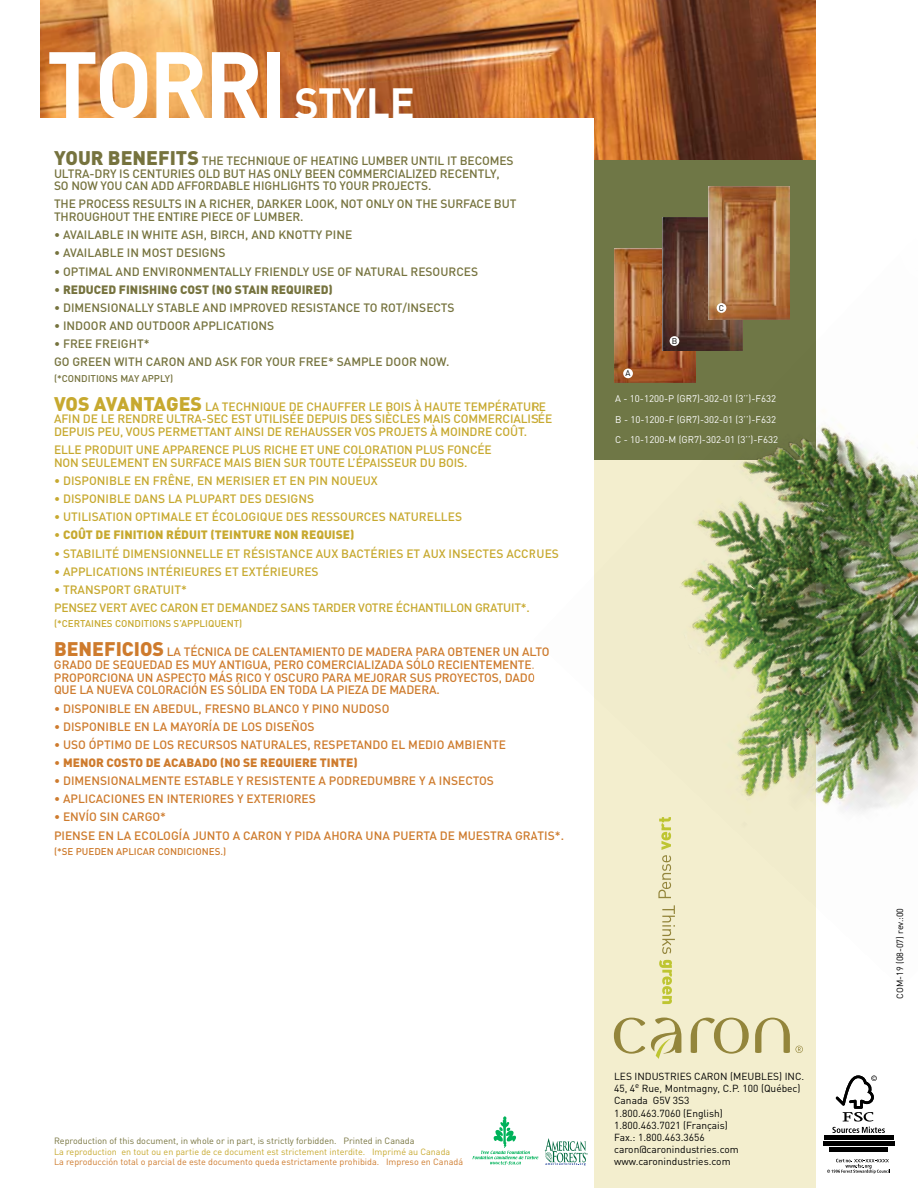
<style>
.page{position:relative;width:918px;height:1188px;background:#fff}
.page>*{position:absolute;margin:0;border:0;box-sizing:border-box;transform-origin:0 0}
.t1{font:700 93.9px "DIN";letter-spacing:-.04em;color:#fff;scale:.96 1}
.t2{font:500 12px/12.8px "DIN";letter-spacing:-.01em;color:#c7a92f}
.t3{font:500 12px/12.8px "DIN";color:#ce7b2d}
.t4{font:500 12px/12.8px "DIN";letter-spacing:-.01em;color:#76733e}
.t5{font:900 12px "DIN";color:#c7a92f}
.t6{font:900 12px "DIN";color:#ce7b2d}
.t7{font:900 12px "DIN";color:#76733e}
.t8{font:10.2px/12.1px "DIN";color:#000}
.t9{font:500 9.75px "DIN";color:#c7a92f}
.t10{font:500 9.75px "DIN";color:#ce7b2d}
.t11{font:500 9.75px "DIN";color:#76733e}
.t12{font:9.6px/20.7px "DIN";color:#fff}
.t13{font:9px "DIN";color:#ce7b2d}
.t14{font:9px "DIN";color:#c7a92f}
.t15{font:9px "DIN";color:#76733e}
.t16{font:9px "DIN";color:#000}
.t17{font:8.25px "DIN";color:#000}
.s1{font-size:43.2px}
.s2{font-weight:900;font-size:19.5px}
.s3{font-weight:500}
</style>
<div class="page">
<div style="left:594px;top:159px;width:222px;height:301px;background:#6f7746"></div>
<div style="left:594px;top:460px;width:222px;height:728px;background:#f3eece"></div>
<img style="left:40px;top:0;width:776px;height:160px">
<div style="left:0;top:119px;width:594px;height:1069px;background:#fff"></div>
<svg style="left:545px;top:1138px;width:43px;height:28px"></svg>
<svg style="left:473px;top:1116px;width:65px;height:49px"></svg>
<img style="left:663px;top:217px;width:46px;height:7px">
<img style="left:709px;top:187px;width:80px;height:37px">
<svg style="left:691px;top:1017px;width:58px;height:37px"></svg>
<svg style="left:614px;top:1018px;width:67px;height:41px"></svg>
<svg style="left:662px;top:988px;width:10px;height:16px"></svg>
<svg style="left:755px;top:1018px;width:48px;height:35px"></svg>
<svg style="left:832px;top:1075px;width:53px;height:58px"></svg>
<svg style="left:827px;top:1159px;width:63px;height:15px"></svg>
<div style="left:824px;top:1135px;width:70px;height:5px;background:#000"></div>
<div style="left:823px;top:1141px;width:72px;height:5px;background:#000"></div>
<div style="left:830px;top:1147px;width:58px;height:5px;background:#000"></div>
<img style="left:614px;top:234px;width:304px;height:754px">
<h1 class="t1" style="left:47px;top:24px;width:385px">TORRI <span class="s1">STYLE</span></h1>
<p class="t4" style="left:54px;top:154px;width:461px"><span class="s2">YOUR BENEFITS</span> THE TECHNIQUE OF HEATING LUMBER UNTIL IT BECOMES<br>ULTRA-DRY IS CENTURIES OLD BUT HAS ONLY BEEN COMMERCIALIZED RECENTLY,<br>SO NOW YOU CAN ADD AFFORDABLE HIGHLIGHTS TO YOUR PROJECTS.</p>
<p class="t4" style="left:54px;top:197px;width:464px">THE PROCESS RESULTS IN A RICHER, DARKER LOOK, NOT ONLY ON THE SURFACE BUT<br>THROUGHOUT THE ENTIRE PIECE OF LUMBER.</p>
<p class="t4" style="left:54px;top:228px;width:300px">• AVAILABLE IN WHITE ASH, BIRCH, AND KNOTTY PINE</p>
<p class="t4" style="left:54px;top:246px;width:173px">• AVAILABLE IN MOST DESIGNS</p>
<p class="t4" style="left:54px;top:265px;width:426px">• OPTIMAL AND ENVIRONMENTALLY FRIENDLY USE OF NATURAL RESOURCES</p>
<p class="t7" style="left:54px;top:281px;width:25px"><span class="s3">•</span> REDU</p>
<p class="t7" style="left:94px;top:281px;width:32px">CED FINIS</p>
<p class="t7" style="left:149px;top:281px;width:47px">HING COST</p>
<p class="t7" style="left:212px;top:281px;width:31px">(NO STAIN</p>
<p class="t7" style="left:271px;top:281px;width:31px">REQUIRED</p>
<p class="t7" style="left:329px;top:281px;width:6px">)</p>
<p class="t4" style="left:54px;top:301px;width:402px">• D IMENSIONALLY STABLE AND IMPROVED RESISTANCE TO ROT/INSECTS</p>
<p class="t4" style="left:54px;top:319px;width:222px">• I NDOOR AND OUTDOOR APPLICATIONS</p>
<p class="t4" style="left:54px;top:334px;width:397px;line-height:18.1px">• FREE FREIGHT*<br>GO GREEN WITH CARON AND ASK FOR YOUR FREE* SAMPLE DOOR NOW.</p>
<p class="t11" style="left:54px;top:372px;width:121px">(*CONDITIONS MAY APPLY)</p>
<p class="t2" style="left:54px;top:399px;width:500px"><span class="s2">VOS AVANTAGES</span> LA TECHNIQUE DE CHAUFFER LE BOIS À HAUTE TEMPÉRATURE<br>AFIN DE LE RENDRE ULTRA-SEC EST UTILISÉE DEPUIS DES SIÈCLES MAIS COMMERCIALISÉE<br>DEPUIS PEU, VOUS PERMETTANT AINSI DE REHAUSSER VOS PROJETS À MOINDRE COÛT.</p>
<p class="t2" style="left:54px;top:443px;width:439px">ELLE PRODUIT UNE APPARENCE PLUS RICHE ET UNE COLORATION PLUS FONCÉE<br>NON SEULEMENT EN SURFACE MAIS BIEN SUR TOUTE L’ÉPAISSEUR DU BOIS.</p>
<p class="t2" style="left:54px;top:474px;width:325px">• DISPONIBLE EN FRÊNE, EN MERISIER ET EN PIN NOUEUX</p>
<p class="t2" style="left:54px;top:492px;width:262px">• D ISPONIBLE DANS LA PLUPART DES DESIGNS</p>
<p class="t2" style="left:54px;top:510px;width:410px">• UTILISATION OPTIMALE ET ÉCOLOGIQUE DES RESSOURCES NATURELLES</p>
<p class="t5" style="left:54px;top:527px;width:67px"><span class="s3">•</span> COÛTDE FINITION</p>
<p class="t5" style="left:166px;top:527px;width:23px">RÉDUIT</p>
<p class="t5" style="left:211px;top:527px;width:13px">(TEINTURE</p>
<p class="t5" style="left:274px;top:527px;width:9px">NON</p>
<p class="t5" style="left:301px;top:527px;width:31px">REQUISE</p>
<p class="t5" style="left:350px;top:527px;width:6px">)</p>
<p class="t2" style="left:54px;top:547px;width:507px">• STABILITÉ DIMENSIONNELLE ET RÉSISTANCE AUX BACTÉRIES ET AUX INSECTES ACCRUES</p>
<p class="t2" style="left:54px;top:565px;width:266px">• APPLICATIONS INTÉRIEURES ET EXTÉRIEURES</p>
<p class="t2" style="left:54px;top:580px;width:477px;line-height:18.1px">• TRANSPORT GRATUIT*<br>PENSEZ VERT AVEC CARON ET DEMANDEZ SANS TARDER VOTRE ÉCHANTILLON GRATUIT*.</p>
<p class="t9" style="left:54px;top:618px;width:190px">(*CERTAINES CONDITIONS S’APPLIQUENT)</p>
<p class="t3" style="left:54px;top:645px;width:497px"><span class="s2">BENEFICIOS</span> LA TÉCNICA DE CALENTAMIENTO DE MADERA PARA OBTENER UN ALTO GRADO DE SEQUEDAD ES MUY ANTIGUA, PERO COMERCIALIZADA SÓLO RECIENTEMENTE.<br>PROPORCIONA UN ASPECTO MÁS RICO Y OSCURO PARA MEJORAR SUS PROYECTOS, DADO QUE LA NUEVA COLORACIÓN ES SÓLIDA EN TODA LA PIEZA DE MADERA.</p>
<p class="t3" style="left:54px;top:701px;width:337px">• DISPONIBLE EN ABEDUL, FRESNO BLANCO Y PINO NUDOSO</p>
<p class="t3" style="left:54px;top:720px;width:262px">• DISPONIBLE EN LA MAYORÍA DE LOS DISEÑOS</p>
<p class="t3" style="left:54px;top:738px;width:453px">• USO ÓPTIMO DE LOS RECURSOS NATURALES, RESPETANDO EL MEDIO AMBIENTE</p>
<p class="t6" style="left:54px;top:755px;width:28px"><span class="s3">•</span> MENOR</p>
<p class="t6" style="left:107px;top:755px;width:16px">COSTO</p>
<p class="t6" style="left:146px;top:755px;width:42px">DE ACABADO</p>
<p class="t6" style="left:220px;top:755px;width:71px">(NO SE REQUIERE</p>
<p class="t6" style="left:320px;top:755px;width:8px">TINTE</p>
<p class="t6" style="left:353px;top:755px;width:6px">)</p>
<p class="t3" style="left:54px;top:774px;width:441px">• DIMENSIONALMENTE ESTABLE Y RESISTENTE A PODREDUMBRE Y A INSECTOS</p>
<p class="t3" style="left:54px;top:792px;width:263px">• APLICACIONES EN INTERIORES Y EXTERIORES</p>
<p class="t3" style="left:54px;top:808px;width:512px;line-height:18.1px">• E NVÍO SIN CARGO*<br>PIENSE EN LA ECOLOGÍA JUNTO A CARON Y PIDA AHORA UNA PUERTA DE MUESTRA GRATIS*.</p>
<p class="t10" style="left:54px;top:845px;width:174px">(*SE PUEDEN APLICAR CONDICIONES.)</p>
<p class="t17" style="left:626px;top:368px;width:6px">A</p>
<p class="t17" style="left:672px;top:336px;width:6px">B</p>
<p class="t17" style="left:719px;top:303px;width:7px">C</p>
<p class="t12" style="left:615px;top:388px;width:164px">A - 10-1200-P (GR7)-302-01 (3’’)-F632<br>B - 10-1200-F (GR7)-302-01 (3’’)-F632<br>C - 10-1200-M (GR7)-302-01 (3’’)-F632</p>
<p class="t15" style="left:54px;top:1135px;width:362px">Reproduction of this document, in whole or in part, is strictly forbidden. Printed in Canada</p>
<p class="t14" style="left:54px;top:1146px;width:398px">La reproduction en tout ou en partie de ce document est strictement interdite. Imprimé au Canada</p>
<p class="t13" style="left:54px;top:1156px;width:411px">La reproducción total o parcial de este documento queda estrictamente prohibida. Impreso en Canadá</p>
<p class="t8" style="left:614px;top:1070px;width:192px">Les Industri es Caron (meubles) Inc.<br>45, 4<sup>e</sup> Rue, Montmagny, C.P. 100 (Québec)<br>Canada G5V 3S3<br>1.800.463.7060 (English)<br>1.800.463.7021 (Français)<br>Fax.: 1.800.463.3656 caron@caronindustries.com www.caronindustries.com</p>
<p class="t16" style="left:894px;top:999px;width:92px;rotate:-90deg">COM -19 (08-07) rev.:00</p>
</div>
